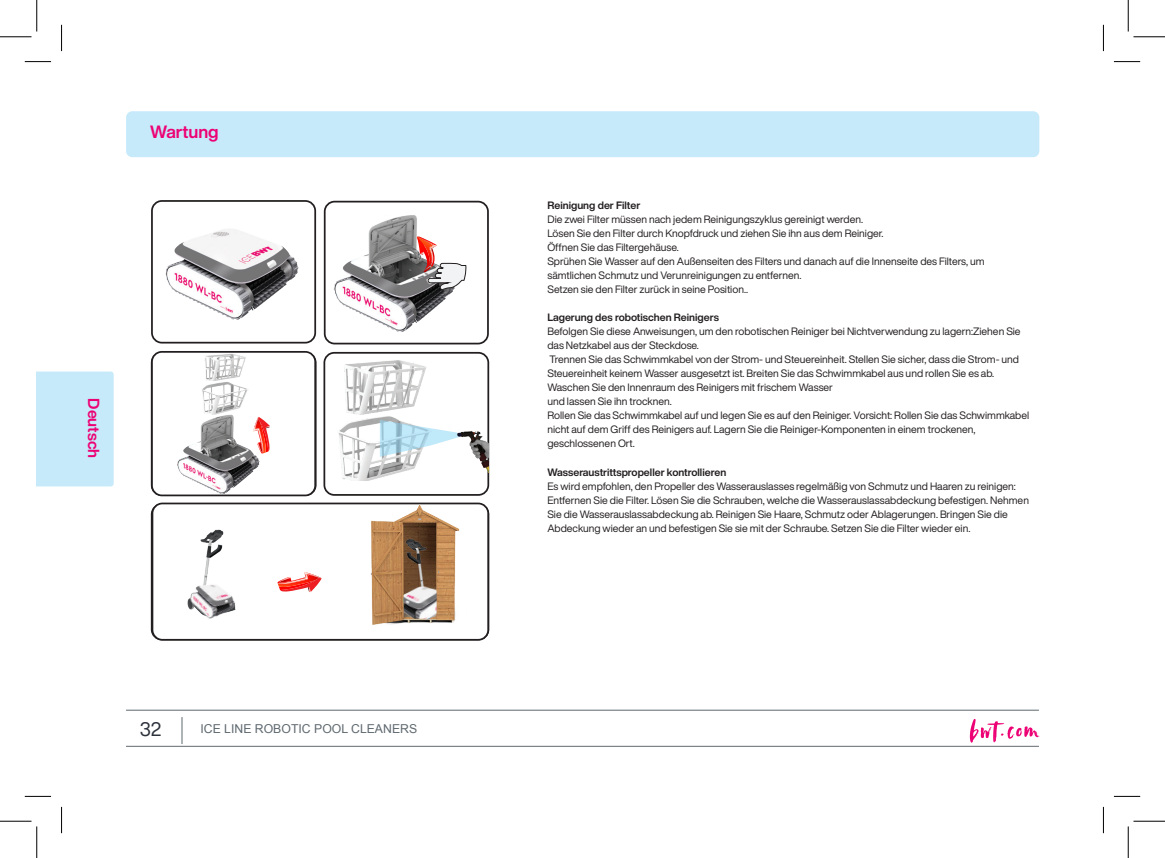
<style>
.page{position:relative;width:1165px;height:858px;background:#fff}
.page>*{position:absolute;margin:0;border:0;box-sizing:border-box;transform-origin:0 0}
.t1{font:19.25px "Helvetica Now Display";color:#2d323b}
.t2{font:700 17.5px "Helvetica Now Display";color:#ed0275}
.t3{font:700 15.75px "Helvetica Now Display";color:#ed0275}
.t4{font:12.25px "Arial";color:#5f696f}
.t5{font:10.5px/14px "Helvetica Now Display";color:#231f20}
.t6{font:700 10.5px "Helvetica Now Display";color:#231f20}
</style>
<div class="page">
<hr style="left:126px;top:745px;width:913px;height:1px;background:#5f696f">
<hr style="left:126px;top:709px;width:913px;height:1px;background:#5f696f">
<svg style="left:182px;top:717px;width:1px;height:26px"></svg>
<svg style="left:970px;top:719px;width:69px;height:23px"></svg>
<div style="left:37px;top:371px;width:77px;height:115px;background:#c6eafa"></div>
<div style="left:126px;top:111px;width:913px;height:46px;background:#c6eafa;border-radius:6px"></div>
<img style="left:165px;top:229px;width:134px;height:91px">
<div style="left:151px;top:200px;width:165px;height:143px;border:2px solid #231f20;border-radius:10px"></div>
<div style="left:324px;top:201px;width:165px;height:143px;border:2px solid #231f20;border-radius:10px"></div>
<div style="left:323px;top:352px;width:166px;height:143px;border:2px solid #231f20;border-radius:10px"></div>
<div style="left:151px;top:351px;width:165px;height:145px;border:2px solid #231f20;border-radius:10px"></div>
<div style="left:152px;top:502px;width:337px;height:138px;border:2px solid #231f20;border-radius:10px"></div>
<img style="left:349px;top:502px;width:131px;height:123px">
<svg style="left:263px;top:420px;width:7px;height:33px"></svg>
<svg style="left:286px;top:572px;width:36px;height:20px"></svg>
<img style="left:334px;top:215px;width:119px;height:116px">
<img style="left:172px;top:351px;width:91px;height:142px">
<img style="left:329px;top:355px;width:98px;height:125px">
<svg style="left:380px;top:420px;width:77px;height:36px"></svg>
<img style="left:457px;top:424px;width:32px;height:48px">
<img style="left:150px;top:524px;width:136px;height:95px">
<img style="left:185px;top:577px;width:55px;height:42px">
<svg style="left:417px;top:236px;width:49px;height:54px"></svg>
<img style="left:404px;top:583px;width:33px;height:35px">
<svg style="left:25px;top:61px;width:26px;height:1px"></svg>
<svg style="left:1114px;top:61px;width:26px;height:1px"></svg>
<svg style="left:25px;top:795px;width:26px;height:1px"></svg>
<svg style="left:1114px;top:795px;width:26px;height:1px"></svg>
<svg style="left:61px;top:25px;width:1px;height:26px"></svg>
<svg style="left:61px;top:806px;width:1px;height:26px"></svg>
<svg style="left:1103px;top:25px;width:1px;height:26px"></svg>
<svg style="left:1103px;top:806px;width:1px;height:26px"></svg>
<hr style="left:0;top:36px;width:32px;height:1px;background:#000">
<hr style="left:1133px;top:36px;width:32px;height:1px;background:#000">
<hr style="left:0;top:820px;width:32px;height:1px;background:#000">
<hr style="left:1133px;top:820px;width:32px;height:1px;background:#000">
<hr style="left:36px;top:0;width:1px;height:32px;background:#000">
<hr style="left:36px;top:826px;width:1px;height:31px;background:#000">
<hr style="left:1128px;top:0;width:1px;height:32px;background:#000">
<hr style="left:1128px;top:826px;width:1px;height:31px;background:#000">
<p class="t2" style="left:150px;top:120px;width:70px">Wartung</p>
<h3 class="t3" style="left:105px;top:398px;width:61px;rotate:90deg">Deutsch</h3>
<h1 class="t1" style="left:140px;top:715px;width:23px">32</h1>
<p class="t4" style="left:200px;top:720px;width:218px">ICE LINE ROBOTIC POOL CLEANERS</p>
<p class="t6" style="left:547px;top:198px;width:94px">Reinigung der Filter</p>
<p class="t5" style="left:547px;top:212px;width:317px">Die zwei Filter müssen nach jedem Reinigungszyklus gereinigt werden.</p>
<p class="t5" style="left:547px;top:226px;width:338px">Lösen Sie den Filter durch Knopfdruck und ziehen Sie ihn aus dem Reiniger.</p>
<p class="t5" style="left:547px;top:240px;width:133px">Öffnen Sie das Filtergehäuse.</p>
<p class="t5" style="left:547px;top:254px;width:439px">Sprühen Sie Wasser auf den Außenseiten des Filters und danach auf die Innenseite des Filters, um sämtlichen Schmutz und Verunreinigungen zu entfernen.</p>
<p class="t5" style="left:547px;top:282px;width:202px">Setzen sie den Filter zurück in seine Position..</p>
<p class="t6" style="left:547px;top:310px;width:173px">Lagerung des robotischen Reinigers</p>
<p class="t5" style="left:547px;top:324px;width:475px">Befolgen Sie diese Anweisungen, um den robotischen Reiniger bei Nichtverwendung zu lagern:Ziehen Sie das Netzkabel aus der Steckdose.</p>
<p class="t5" style="left:547px;top:352px;width:473px">Trennen Sie das Schwimmkabel von der Strom- und Steuereinheit. Stellen Sie sicher, dass die Strom- und<br>Steuereinheit keinem Wasser ausgesetzt ist. Breiten Sie das Schwimmkabel aus und rollen Sie es ab.</p>
<p class="t5" style="left:547px;top:380px;width:287px">Waschen Sie den Innenraum des Reinigers mit frischem Wasser</p>
<p class="t5" style="left:547px;top:394px;width:126px">und lassen Sie ihn trocknen.</p>
<p class="t5" style="left:547px;top:408px;width:483px">Rollen Sie das Schwimmkabel auf und legen Sie es auf den Reiniger. Vorsicht: Rollen Sie das Schwimmkabel nicht auf dem Griff des Reinigers auf. Lagern Sie die Reiniger-Komponenten in einem trockenen, geschlossenen Ort.</p>
<p class="t6" style="left:547px;top:464px;width:180px">Wasseraustrittspropeller kontrollieren</p>
<p class="t5" style="left:547px;top:478px;width:483px">Es wird empfohlen, den Propeller des Wasserauslasses regelmäßig von Schmutz und Haaren zu reinigen:<br>Entfernen Sie die Filter. Lösen Sie die Schrauben, welche die Wasserauslassabdeckung befestigen. Nehmen Sie die Wasserauslassabdeckung ab. Reinigen Sie Haare, Schmutz oder Ablagerungen. Bringen Sie die Abdeckung wieder an und befestigen Sie sie mit der Schraube. Setzen Sie die Filter wieder ein.</p>
</div>
